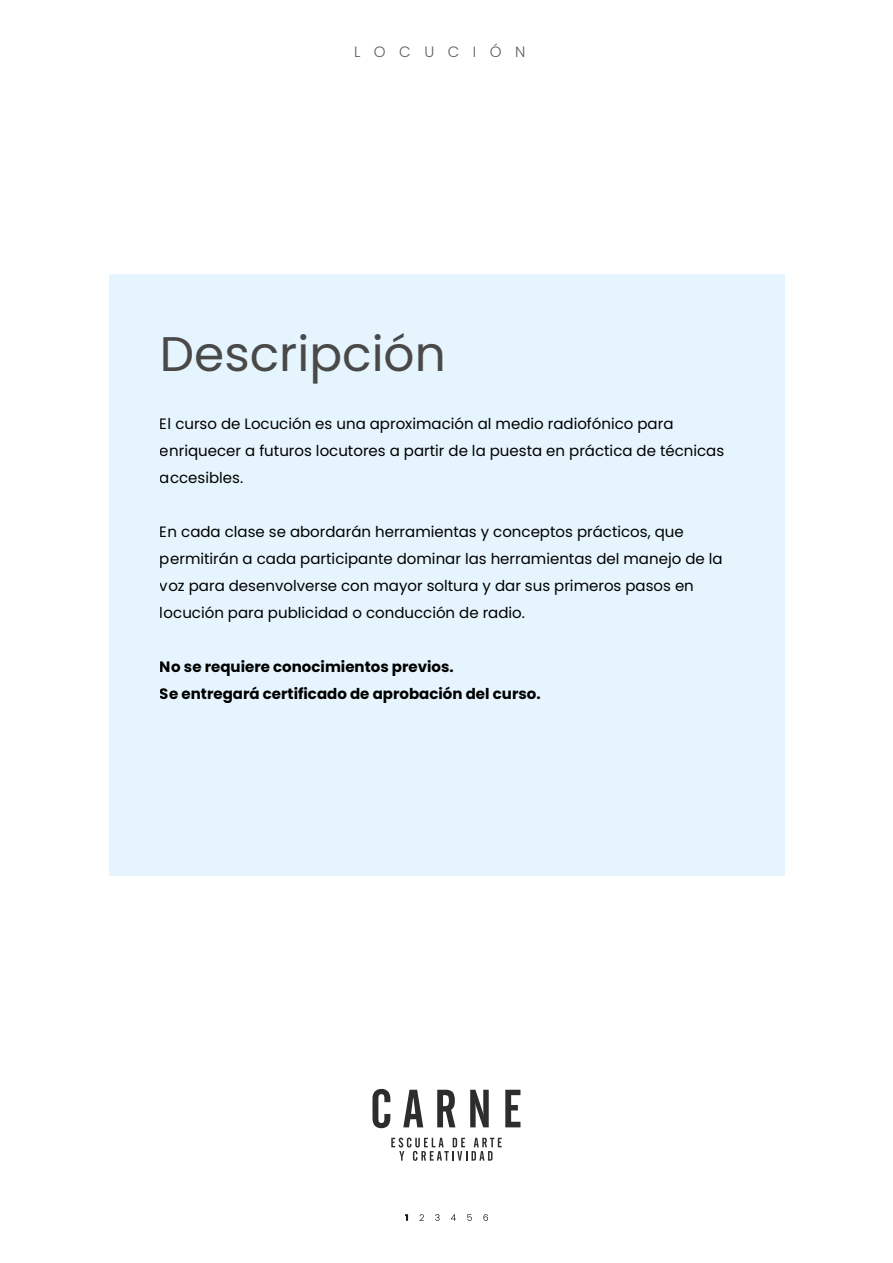
<style>
.page{position:relative;width:893px;height:1263px;background:#fff}
.page>*{position:absolute;margin:0;border:0;box-sizing:border-box;transform-origin:0 0}
.t1{font:48.6px "Poppins";color:#4a4949}
.t2{font:15px/27px "Poppins";color:#000}
.t3{font:700 15px/27px "Poppins";color:#000}
.t4{font:300 15px "Poppins";letter-spacing:.9em;color:#605e60}
</style>
<div class="page">
<div style="left:109px;top:274px;width:675px;height:602px;background:#e5f4fd"></div>
<svg style="left:437px;top:1090px;width:18px;height:37px"></svg>
<svg style="left:403px;top:1090px;width:20px;height:37px"></svg>
<svg style="left:505px;top:1090px;width:15px;height:37px"></svg>
<svg style="left:372px;top:1089px;width:18px;height:39px"></svg>
<svg style="left:470px;top:1090px;width:19px;height:37px"></svg>
<svg style="left:391px;top:1137px;width:111px;height:24px"></svg>
<svg style="left:405px;top:1214px;width:3px;height:7px"></svg>
<svg style="left:420px;top:1214px;width:4px;height:7px"></svg>
<svg style="left:435px;top:1214px;width:4px;height:7px"></svg>
<svg style="left:451px;top:1214px;width:5px;height:7px"></svg>
<svg style="left:467px;top:1214px;width:5px;height:7px"></svg>
<svg style="left:483px;top:1214px;width:5px;height:7px"></svg>
<p class="t4" style="left:354px;top:43px;width:173px">LOCUCIÓN</p>
<h1 class="t1" style="left:160px;top:326px;width:287px">Descripción</h1>
<p class="t2" style="left:160px;top:410px;width:566px">El curso de Locución es una aproximación al medio radiofónico para enriquecer a futuros locutores a partir de la puesta en práctica de técnicas accesibles.</p>
<p class="t2" style="left:160px;top:518px;width:564px">En cada clase se abordarán herramientas y conceptos prácticos, que permitirán a cada participante dominar las herramientas del manejo de la voz para desenvolverse con mayor soltura y dar sus primeros pasos en locución para publicidad o conducción de radio.</p>
<p class="t3" style="left:160px;top:653px;width:382px">No se requiere conocimientos previos.<br>Se entregará certificado de aprobación del curso.</p>
</div>
